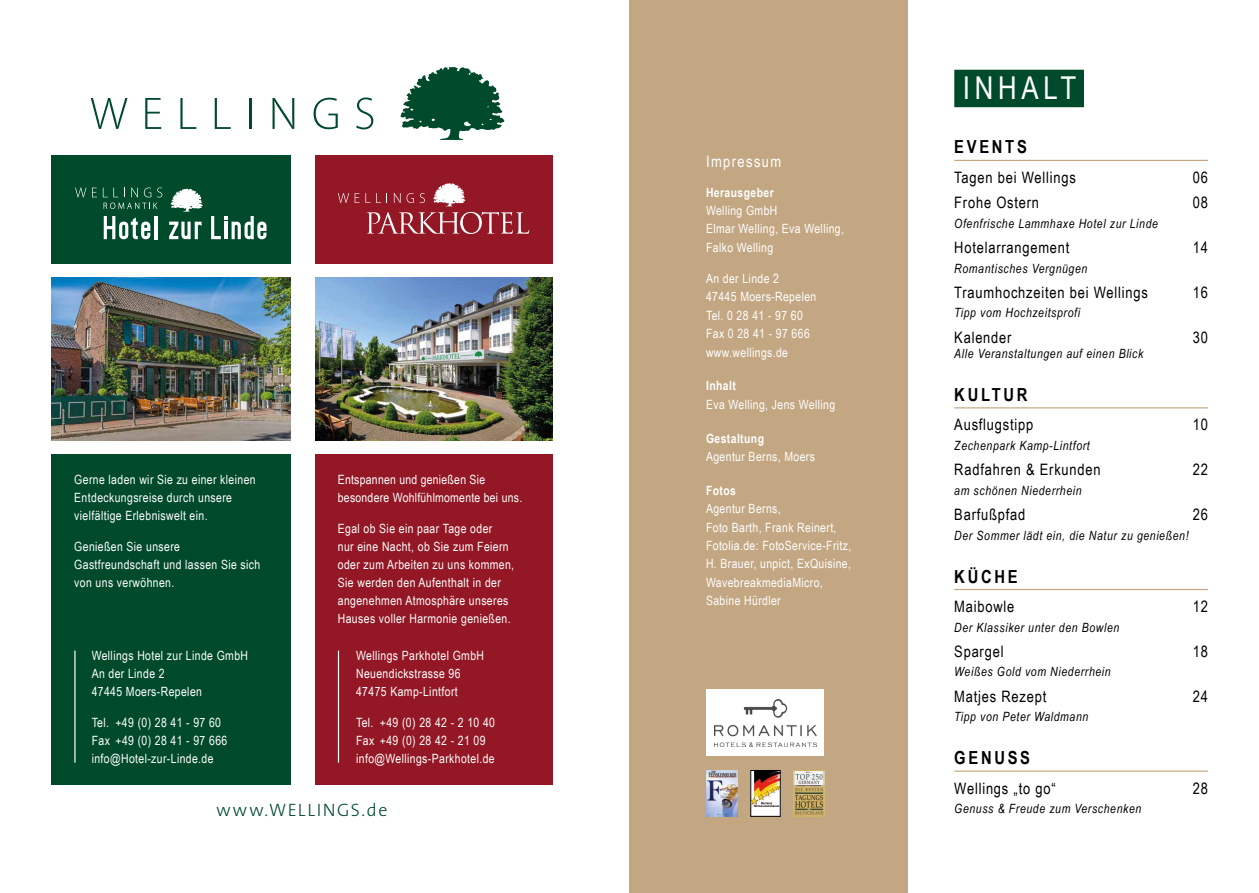
<style>
.page{position:relative;width:1259px;height:893px;background:#fff}
.page>*{position:absolute;margin:0;border:0;box-sizing:border-box;transform-origin:0 0}
.t1{font:31.5px "Arial Narrow";letter-spacing:.15em;color:#fff}
.t2{font:700 18px "Arial Narrow";letter-spacing:.15em;color:#000}
.t3{font:300 18px "The Sans";letter-spacing:.09em;color:#004a2c}
.t4{font:15.75px "Arial Narrow";letter-spacing:.05em;color:#000}
.t5{font:15.75px "Arial Narrow";letter-spacing:.09em;color:#fff}
.t6{font:12.75px/18px "Arial Narrow";letter-spacing:.03em;color:#fff}
.t7{font:italic 12.75px "Arial Narrow";letter-spacing:.05em;color:#000}
.t8{font:700 12.75px "Arial Narrow";letter-spacing:.03em;color:#fff}
</style>
<div class="page">
<div style="left:51px;top:454px;width:239px;height:330px;background:#004a2c"></div>
<div style="left:316px;top:454px;width:237px;height:330px;background:#931725"></div>
<div style="left:51px;top:155px;width:239px;height:109px;background:#004a2c"></div>
<div style="left:316px;top:155px;width:237px;height:109px;background:#931725"></div>
<div style="left:629px;top:0;width:278px;height:893px;background:#c3a783"></div>
<div style="left:706px;top:690px;width:118px;height:66px;background:#fff"></div>
<img style="left:714px;top:700px;width:102px;height:46px">
<img style="left:316px;top:277px;width:237px;height:163px">
<svg style="left:91px;top:98px;width:37px;height:31px"></svg>
<svg style="left:145px;top:98px;width:16px;height:31px"></svg>
<svg style="left:180px;top:98px;width:16px;height:31px"></svg>
<svg style="left:215px;top:98px;width:16px;height:31px"></svg>
<hr style="left:249px;top:98px;width:3px;height:31px;background:#004a2c">
<svg style="left:272px;top:98px;width:22px;height:31px"></svg>
<svg style="left:313px;top:98px;width:25px;height:31px"></svg>
<svg style="left:356px;top:97px;width:17px;height:32px"></svg>
<svg style="left:400px;top:67px;width:104px;height:73px"></svg>
<img style="left:51px;top:277px;width:239px;height:163px">
<svg style="left:171px;top:189px;width:32px;height:23px"></svg>
<svg style="left:104px;top:216px;width:46px;height:23px"></svg>
<hr style="left:154px;top:216px;width:3px;height:23px;background:#fff">
<svg style="left:169px;top:221px;width:33px;height:18px"></svg>
<svg style="left:211px;top:216px;width:55px;height:23px"></svg>
<svg style="left:75px;top:188px;width:11px;height:9px"></svg>
<svg style="left:92px;top:188px;width:5px;height:9px"></svg>
<svg style="left:103px;top:188px;width:15px;height:9px"></svg>
<svg style="left:131px;top:188px;width:7px;height:9px"></svg>
<svg style="left:144px;top:188px;width:7px;height:9px"></svg>
<svg style="left:157px;top:187px;width:5px;height:10px"></svg>
<svg style="left:104px;top:203px;width:53px;height:6px"></svg>
<svg style="left:367px;top:212px;width:162px;height:22px"></svg>
<svg style="left:338px;top:193px;width:11px;height:10px"></svg>
<svg style="left:355px;top:193px;width:4px;height:10px"></svg>
<svg style="left:365px;top:193px;width:5px;height:10px"></svg>
<svg style="left:376px;top:193px;width:5px;height:10px"></svg>
<svg style="left:394px;top:193px;width:6px;height:10px"></svg>
<svg style="left:406px;top:193px;width:8px;height:10px"></svg>
<svg style="left:420px;top:193px;width:5px;height:10px"></svg>
<svg style="left:433px;top:183px;width:32px;height:23px"></svg>
<hr style="left:338px;top:651px;width:1px;height:112px;background:#fff">
<img style="left:706px;top:770px;width:31px;height:46px">
<div style="left:751px;top:770px;width:29px;height:46px;background:#fff"></div>
<img style="left:752px;top:772px;width:26px;height:34px">
<div style="left:750px;top:770px;width:30px;height:46px;border:1px solid #000"></div>
<img style="left:795px;top:772px;width:27px;height:42px">
<div style="left:793px;top:770px;width:31px;height:46px;border:1px solid #d0b162"></div>
<hr style="left:74px;top:651px;width:2px;height:112px;background:#fff">
<div style="left:954px;top:70px;width:130px;height:37px;background:#004a2c"></div>
<hr style="left:954px;top:160px;width:254px;height:1px;background:#c3a783">
<hr style="left:954px;top:407px;width:254px;height:1px;background:#c3a783">
<hr style="left:954px;top:589px;width:254px;height:1px;background:#c3a783">
<hr style="left:954px;top:770px;width:254px;height:2px;background:#c3a783">
<p class="t6" style="left:74px;top:470px;width:183px">Gerne laden wir Sie zu einer kleinen<br>Entdeckungsreise durch unsere vielfältige Erlebniswelt ein.</p>
<p class="t6" style="left:74px;top:537px;width:187px">Genießen Sie unsere<br>Gastfreundschaft und lassen Sie sich von uns verwöhnen.</p>
<p class="t6" style="left:338px;top:470px;width:186px">Entspannen und genießen Sie besondere Wohlfühlmomente bei uns.</p>
<p class="t6" style="left:338px;top:519px;width:178px">Egal ob Sie ein paar Tage oder<br>nur eine Nacht, ob Sie zum Feiern oder zum Arbeiten zu uns kommen,<br>Sie werden den Aufenthalt in der angenehmen Atmosphäre unseres<br>Hauses voller Harmonie genießen.</p>
<p class="t6" style="left:92px;top:646px;width:158px">Wellings Hotel zur Linde GmbH<br>An der Linde 2<br>47445 Moers-Repelen</p>
<p class="t6" style="left:92px;top:713px;width:137px">Tel. +49 (0) 28 41 - 97 60<br>Fax +49 (0) 28 41 - 97 666 info@Hotel-zur-Linde.de</p>
<p class="t6" style="left:356px;top:646px;width:129px">Wellings Parkhotel GmbH<br>Neuendickstrasse 96<br>47475 Kamp-Lintfort</p>
<p class="t6" style="left:356px;top:713px;width:140px">Tel. +49 (0) 28 42 - 2 10 40<br>Fax +49 (0) 28 42 - 21 09 info@Wellings-Parkhotel.de</p>
<h2 class="t3" style="left:216px;top:795px;width:173px">www.WELLINGS.de</h2>
<p class="t5" style="left:706px;top:150px;width:77px">Impressum</p>
<p class="t8" style="left:706px;top:182px;width:69px">Herausgeber</p>
<p class="t6" style="left:706px;top:201px;width:139px;line-height:18.5px">Welling GmbH<br>Elmar Welling, Eva Welling,<br>Falko Welling</p>
<p class="t6" style="left:706px;top:269px;width:112px;line-height:18.5px">An der Linde 2<br>47445 Moers-Repelen<br>Tel. 0 28 41 - 97 60<br>Fax 0 28 41 - 97 666 www.wellings.de</p>
<p class="t8" style="left:706px;top:376px;width:31px">Inhalt</p>
<p class="t6" style="left:706px;top:395px;width:131px">Eva Welling, Jens Welling</p>
<p class="t8" style="left:706px;top:428px;width:60px">Gestaltung</p>
<p class="t6" style="left:706px;top:447px;width:110px">Agentur Berns, Moers</p>
<p class="t8" style="left:706px;top:481px;width:31px">Fotos</p>
<p class="t6" style="left:706px;top:499px;width:147px;line-height:18.5px">Agentur Berns,<br>Foto Barth, Frank Reinert,<br>Fotolia.de: FotoService-Fritz,<br>H. Brauer, unpict, ExQuisine,<br>WavebreakmediaMicro,<br>Sabine Hürdler</p>
<h1 class="t1" style="left:962px;top:65px;width:115px">INHALT</h1>
<h2 class="t2" style="left:954px;top:133px;width:74px">EVENTS</h2>
<p class="t4" style="left:954px;top:166px;width:123px">Tagen bei Wellings</p>
<p class="t4" style="left:1192px;top:166px;width:17px">06</p>
<p class="t4" style="left:954px;top:191px;width:86px">Frohe Ostern</p>
<p class="t4" style="left:1192px;top:191px;width:17px">08</p>
<p class="t7" style="left:954px;top:214px;width:205px">Ofenfrische Lammhaxe Hotel zur Linde</p>
<p class="t4" style="left:954px;top:236px;width:117px">Hotelarrangement</p>
<p class="t4" style="left:1192px;top:236px;width:17px">14</p>
<p class="t7" style="left:954px;top:259px;width:134px">Romantisches Vergnügen</p>
<p class="t4" style="left:954px;top:281px;width:195px">Traumhochzeiten bei Wellings</p>
<p class="t4" style="left:1192px;top:281px;width:17px">16</p>
<p class="t7" style="left:954px;top:304px;width:127px">Tipp vom Hochzeitsprofi</p>
<p class="t4" style="left:954px;top:326px;width:59px">Kalender</p>
<p class="t4" style="left:1192px;top:326px;width:17px">30</p>
<p class="t7" style="left:954px;top:345px;width:190px">Alle Veranstaltungen auf einen Blick</p>
<h2 class="t2" style="left:954px;top:381px;width:75px">KULTUR</h2>
<p class="t4" style="left:954px;top:413px;width:81px">Ausflugstipp</p>
<p class="t4" style="left:1192px;top:413px;width:17px">10</p>
<p class="t7" style="left:954px;top:437px;width:137px">Zechenpark Kamp-Lintfort</p>
<p class="t4" style="left:954px;top:458px;width:148px">Radfahren &amp; Erkunden</p>
<p class="t4" style="left:1192px;top:458px;width:17px">22</p>
<p class="t7" style="left:954px;top:481px;width:129px">am schönen Niederrhein</p>
<p class="t4" style="left:954px;top:503px;width:72px">Barfußpfad</p>
<p class="t4" style="left:1192px;top:503px;width:17px">26</p>
<p class="t7" style="left:954px;top:526px;width:236px">Der Sommer lädt ein, die Natur zu genießen!</p>
<h2 class="t2" style="left:954px;top:563px;width:65px">KÜCHE</h2>
<p class="t4" style="left:954px;top:595px;width:62px">Maibowle</p>
<p class="t4" style="left:1192px;top:595px;width:17px">12</p>
<p class="t7" style="left:954px;top:618px;width:166px">Der Klassiker unter den Bowlen</p>
<p class="t4" style="left:954px;top:640px;width:51px">Spargel</p>
<p class="t4" style="left:1192px;top:640px;width:17px">18</p>
<p class="t7" style="left:954px;top:663px;width:158px">Weißes Gold vom Niederrhein</p>
<p class="t4" style="left:954px;top:685px;width:93px">Matjes Rezept</p>
<p class="t4" style="left:1192px;top:685px;width:17px">24</p>
<p class="t7" style="left:954px;top:708px;width:135px">Tipp von Peter Waldmann</p>
<h2 class="t2" style="left:954px;top:744px;width:77px">GENUSS</h2>
<p class="t4" style="left:954px;top:777px;width:103px">Wellings „to go“</p>
<p class="t4" style="left:1192px;top:777px;width:17px">28</p>
<p class="t7" style="left:954px;top:800px;width:188px">Genuss &amp; Freude zum Verschenken</p>
</div>
